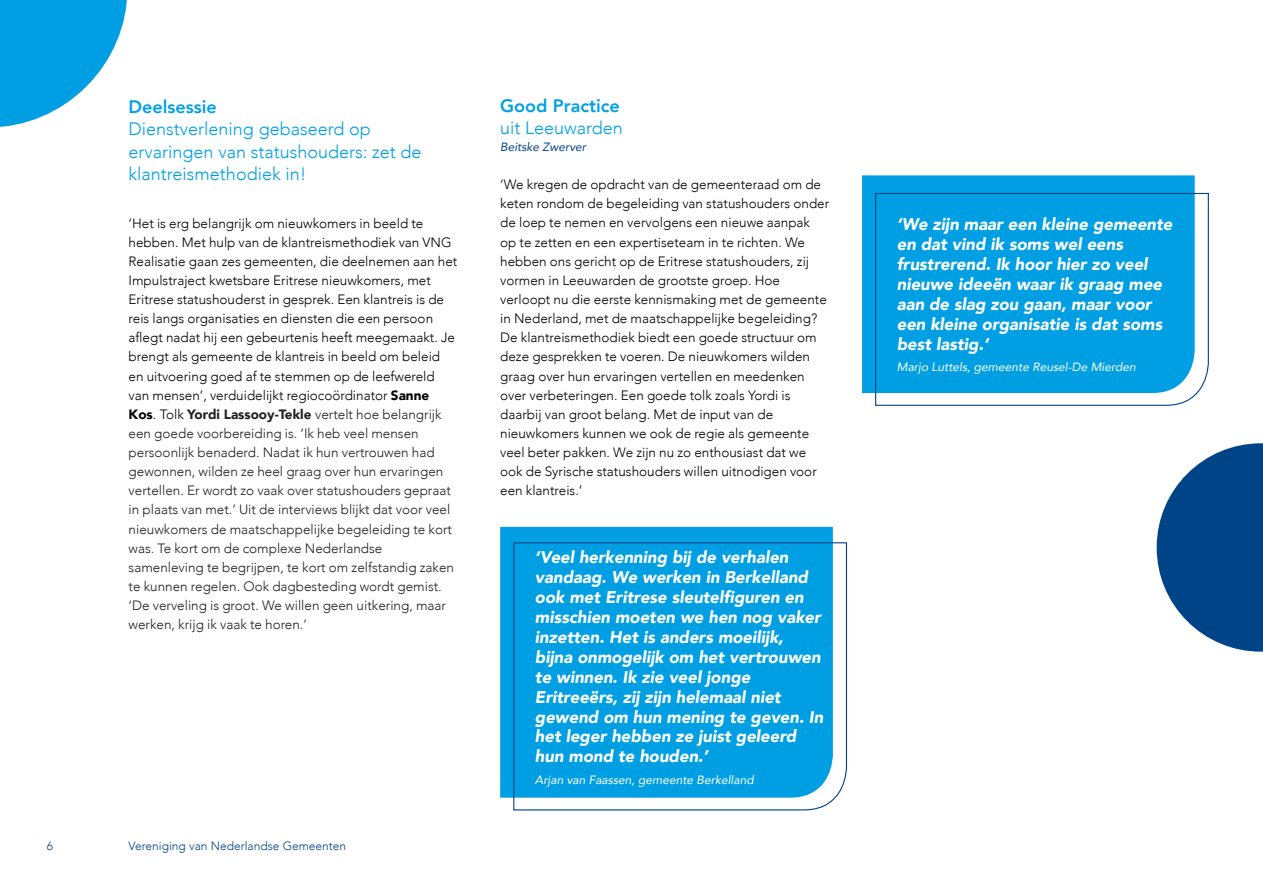
<style>
.page{position:relative;width:1263px;height:893px;background:#fff}
.page>*{position:absolute;margin:0;border:0;box-sizing:border-box;transform-origin:0 0}
.t1{font:300 18px/22.5px "Avenir";color:#009fe3}
.t2{font:800 18px "Avenir";color:#009fe3}
.t3{font:italic 900 16.95px/20px "Avenir";color:#fff}
.t4{font:300 13.5px/19.2px "Avenir";color:#202124}
.t5{font:300 13.5px/19.2px "Avenir";color:#000}
.t6{font:italic 12px "Avenir";color:#fff}
.t7{font:300 12px "Avenir";color:#048}
.t8{font:italic 12px "Avenir";color:#048}
.s1{color:#000}
.s2{font-weight:900;color:#000}
.s3{font-weight:900}
</style>
<div class="page">
<svg style="left:0;top:0;width:127px;height:127px"></svg>
<svg style="left:1157px;top:443px;width:106px;height:209px"></svg>
<div style="left:500px;top:527px;width:333px;height:271px;background:#009fe3"></div>
<svg style="left:513px;top:542px;width:335px;height:269px;background:#16a6e4"></svg>
<div style="left:862px;top:175px;width:333px;height:218px;background:#009fe3"></div>
<svg style="left:874px;top:192px;width:335px;height:214px;background:#18a6e4"></svg>
<h1 class="t2" style="left:129px;top:92px;width:90px">Deelsessie</h1>
<h1 class="t1" style="left:129px;top:118px;width:294px">Dienstverlening gebaseerd op ervaringen van statushouders: zet de klantreismethodiek in!</h1>
<p class="t4" style="left:129px;top:213px;width:330px"><span class="s1">‘Het is erg belangrijk om nieuwkomers in beeld te hebben. Met hulp van de klantreismethodiek van VNG Realisatie gaan zes gemeenten, die deelnemen aan het Impulstraject kwetsbare Eritrese nieuwkomers, met Eritrese statushouderst in gesprek. Een klantreis is de reis langs organisaties en diensten die een persoon aflegt nadat hij een gebeurtenis heeft meegemaakt. Je brengt als gemeente de klantreis in beeld om beleid en uitvoering goed af te stemmen op de leefwereld van mensen’, verduidelijkt regiocoördinator</span> <span class="s2">Sanne Kos</span><span class="s1">. Tolk</span> <span class="s3">Yordi Lassooy-Tekle</span> vertelt hoe belangrijk een goede voorbereiding is. ‘Ik heb veel mensen persoonlijk benaderd. Nadat ik hun vertrouwen had gewonnen, wilden ze heel graag over hun ervaringen vertellen. Er wordt zo vaak over statushouders gepraat in plaats van met.’ Uit de interviews blijkt dat voor veel nieuwkomers de maatschappelijke begeleiding te kort was. Te kort om de complexe Nederlandse samenleving te begrijpen, te kort om zelfstandig zaken te kunnen regelen. Ook dagbesteding wordt gemist. ‘De verveling is groot. We willen geen uitkering, maar werken, krijg ik vaak te horen.’</p>
<p class="t7" style="left:47px;top:839px;width:8px">6</p>
<p class="t7" style="left:129px;top:839px;width:219px">Vereniging van Nederlandse Gemeenten</p>
<h1 class="t2" style="left:500px;top:91px;width:121px">Good Practice</h1>
<h1 class="t1" style="left:500px;top:117px;width:124px">uit Leeuwarden</h1>
<p class="t8" style="left:500px;top:140px;width:87px">Beitske Zwerver</p>
<p class="t5" style="left:500px;top:175px;width:331px">‘We kregen de opdracht van de gemeenteraad om de keten rondom de begeleiding van statushouders onder de loep te nemen en vervolgens een nieuwe aanpak op te zetten en een expertiseteam in te richten. We hebben ons gericht op de Eritrese statushouders, zij vormen in Leeuwarden de grootste groep. Hoe verloopt nu die eerste kennismaking met de gemeente in Nederland, met de maatschappelijke begeleiding?<br>De klantreismethodiek biedt een goede structuur om deze gesprekken te voeren. De nieuwkomers wilden graag over hun ervaringen vertellen en meedenken over verbeteringen. Een goede tolk zoals Yordi is daarbij van groot belang. Met de input van de nieuwkomers kunnen we ook de regie als gemeente veel beter pakken. We zijn nu zo enthousiast dat we ook de Syrische statushouders willen uitnodigen voor een klantreis.’</p>
<p class="t3" style="left:535px;top:547px;width:290px">‘Veel herkenning bij de verhalen vandaag. We werken in Berkelland ook met Eritrese sleutelfiguren en misschien moeten we hen nog vaker inzetten. Het is anders moeilijk, bijna onmogelijk om het vertrouwen te winnen. Ik zie veel jonge<br>Eritreeërs, zij zijn helemaal niet gewend om hun mening te geven. In het leger hebben ze juist geleerd hun mond te houden.’</p>
<p class="t6" style="left:535px;top:772px;width:220px">Arjan van Faassen, gemeente Berkelland</p>
<p class="t3" style="left:897px;top:214px;width:277px">‘We zijn maar een kleine gemeente en dat vind ik soms wel eens frustrerend. Ik hoor hier zo veel nieuwe ideeën waar ik graag mee aan de slag zou gaan, maar voor een kleine organisatie is dat soms best lastig.’</p>
<p class="t6" style="left:897px;top:360px;width:240px">Marjo Luttels, gemeente Reusel-De Mierden</p>
</div>
